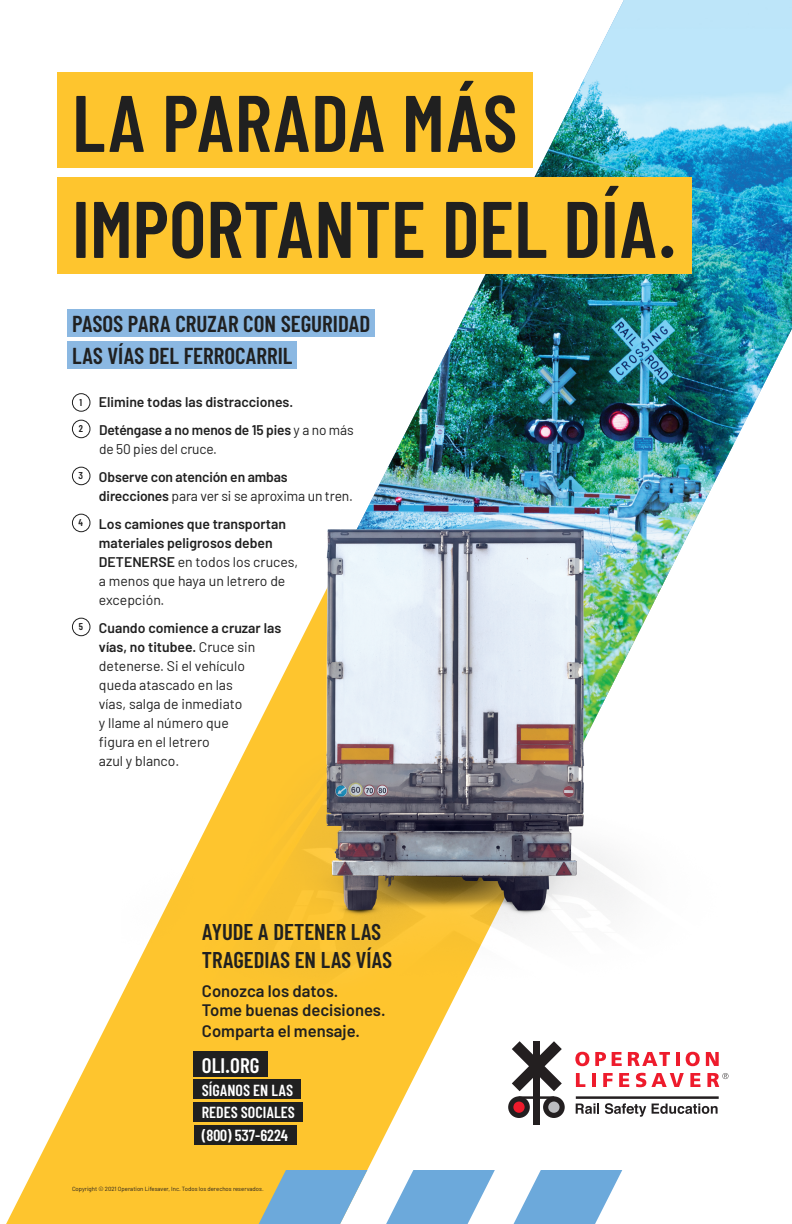
<style>
.page{position:relative;width:792px;height:1224px;background:#fff}
.page>*{position:absolute;margin:0;border:0;box-sizing:border-box;transform-origin:0 0}
.t1{font:600 80px/106px "Barlow Condensed";color:#202020}
.t2{font:600 23px/32px "Barlow Condensed";color:#202020}
.t3{font:600 22.8px/27.3px "Barlow Condensed";color:#202020}
.t4{font:600 21px "Barlow Condensed";color:#fff}
.t5{font:600 16.6px/20.5px "Barlow";color:#202020}
.t6{font:600 16px/23px "Barlow Condensed";color:#fff;text-align:justify}
.t7{font:14px/19px "Barlow";color:#202020}
.t8{font:600 14px/28px "Barlow";letter-spacing:-.005em;color:#202020}
.t9{font:6px "Barlow";color:#231f20}
.s1{font-family:"Barlow Condensed";font-size:9.9px}
.s2{font-weight:400}
.s3{font-weight:600}
</style>
<div class="page">
<svg style="left:6px;top:617px;width:646px;height:607px"></svg>
<img style="left:343px;top:0;width:449px;height:513px">
<svg style="left:259px;top:1170px;width:108px;height:54px;background:#8fb6c9"></svg>
<svg style="left:386px;top:1170px;width:109px;height:54px"></svg>
<svg style="left:514px;top:1170px;width:108px;height:54px"></svg>
<img style="left:122px;top:513px;width:584px;height:559px">
<div style="left:72px;top:393px;width:18px;height:19px;border:1px solid #202020;border-radius:50%"></div>
<div style="left:72px;top:420px;width:18px;height:18px;border:1px solid #202020;border-radius:50%"></div>
<div style="left:72px;top:467px;width:18px;height:18px;border:1px solid #202020;border-radius:50%"></div>
<div style="left:72px;top:514px;width:18px;height:18px;border:1px solid #202020;border-radius:50%"></div>
<div style="left:72px;top:618px;width:18px;height:18px;border:1px solid #202020;border-radius:50%"></div>
<svg style="left:575px;top:1052px;width:14px;height:14px"></svg>
<svg style="left:595px;top:1052px;width:11px;height:14px"></svg>
<svg style="left:612px;top:1052px;width:10px;height:14px"></svg>
<svg style="left:628px;top:1052px;width:42px;height:14px"></svg>
<hr style="left:676px;top:1052px;width:3px;height:14px;background:#ee1b2c">
<svg style="left:686px;top:1052px;width:14px;height:14px"></svg>
<svg style="left:706px;top:1052px;width:13px;height:14px"></svg>
<svg style="left:576px;top:1073px;width:9px;height:14px"></svg>
<hr style="left:592px;top:1073px;width:4px;height:14px;background:#ee1b2c">
<svg style="left:603px;top:1073px;width:10px;height:14px"></svg>
<svg style="left:619px;top:1073px;width:10px;height:14px"></svg>
<svg style="left:636px;top:1073px;width:48px;height:14px"></svg>
<svg style="left:690px;top:1073px;width:10px;height:14px"></svg>
<hr style="left:576px;top:1096px;width:143px;height:3px;background:#231f20">
<svg style="left:707px;top:1073px;width:21px;height:14px"></svg>
<div style="left:533px;top:1042px;width:7px;height:83px;background:#231f20"></div>
<svg style="left:543px;top:1096px;width:22px;height:22px"></svg>
<svg style="left:508px;top:1041px;width:54px;height:77px"></svg>
<div style="left:548px;top:1102px;width:12px;height:11px;background:#bcbdc0;border-radius:50%"></div>
<svg style="left:576px;top:1103px;width:23px;height:11px"></svg>
<svg style="left:605px;top:1103px;width:41px;height:14px"></svg>
<svg style="left:652px;top:1103px;width:66px;height:11px"></svg>
<div style="left:57px;top:72px;width:475px;height:96px;background:#fec52e"></div>
<div style="left:57px;top:178px;width:635px;height:96px;background:#fec52e"></div>
<div style="left:194px;top:1052px;width:74px;height:25px;background:#202020"></div>
<div style="left:194px;top:1080px;width:107px;height:19px;background:#202020"></div>
<div style="left:194px;top:1102px;width:109px;height:20px;background:#202020"></div>
<div style="left:194px;top:1126px;width:103px;height:19px;background:#202020"></div>
<div style="left:68px;top:309px;width:307px;height:28px;background:#8bb8e2"></div>
<div style="left:68px;top:341px;width:229px;height:28px;background:#8bb8e2"></div>
<h1 class="t1" style="left:72px;top:68px;width:607px">LA PARADA MÁS<br>IMPORTANTE DEL DÍA.</h1>
<h2 class="t2" style="left:72px;top:307px;width:300px">PASOS PARA CRUZAR CON SEGURIDAD<br>LAS VÍAS DEL FERROCARRIL</h2>
<p class="t8" style="left:79px;top:387px;width:276px"><span class="s1">1</span> Elimine todas las distracciones.<br><sup>2</sup> Deténgase a no menos de 15 pies <span class="s2">y a no más</span></p>
<p class="t8" style="left:79px;top:434px;width:211px;text-indent:20px"><span class="s2">de 50 pies del cruce.<br></span><sup>3</sup> Observe con atención en ambas</p>
<p class="t8" style="left:79px;top:481px;width:276px;text-indent:20px">direcciones <span class="s2">para ver si se aproxima un tren.<br></span><sup>4</sup> Los camiones que transportan</p>
<p class="t7" style="left:99px;top:533px;width:201px"><span class="s3">materiales peligrosos deben<br>DETENERSE</span> en todos los cruces, a menos que haya un letrero de excepción.</p>
<p class="t7" style="left:99px;top:618px;width:184px;text-indent:-20px"><sup>5</sup> <span class="s3">Cuando comience a cruzar las vías, no titubee.</span> Cruce sin detenerse. Si el vehículo queda atascado en las<br>vías, salga de inmediato<br>y llame al número que<br>figura en el letrero<br>azul y blanco.</p>
<h3 class="t3" style="left:202px;top:918px;width:192px">AYUDE A DETENER LAS<br>TRAGEDIAS EN LAS VÍAS</h3>
<p class="t5" style="left:202px;top:979px;width:185px">Conozca los datos.<br>Tome buenas decisiones.<br>Comparta el mensaje.</p>
<h3 class="t4" style="left:202px;top:1052px;width:59px">OLI.ORG</h3>
<p class="t6" style="left:202px;top:1078px;width:94px">SÍGANOS EN LAS REDES SOCIALES (800) 537-6224</p>
<p class="t9" style="left:72px;top:1184px;width:193px">Copyright © 2021 Operation Lifesaver, Inc. Todos los derechos reservados.</p>
</div>
